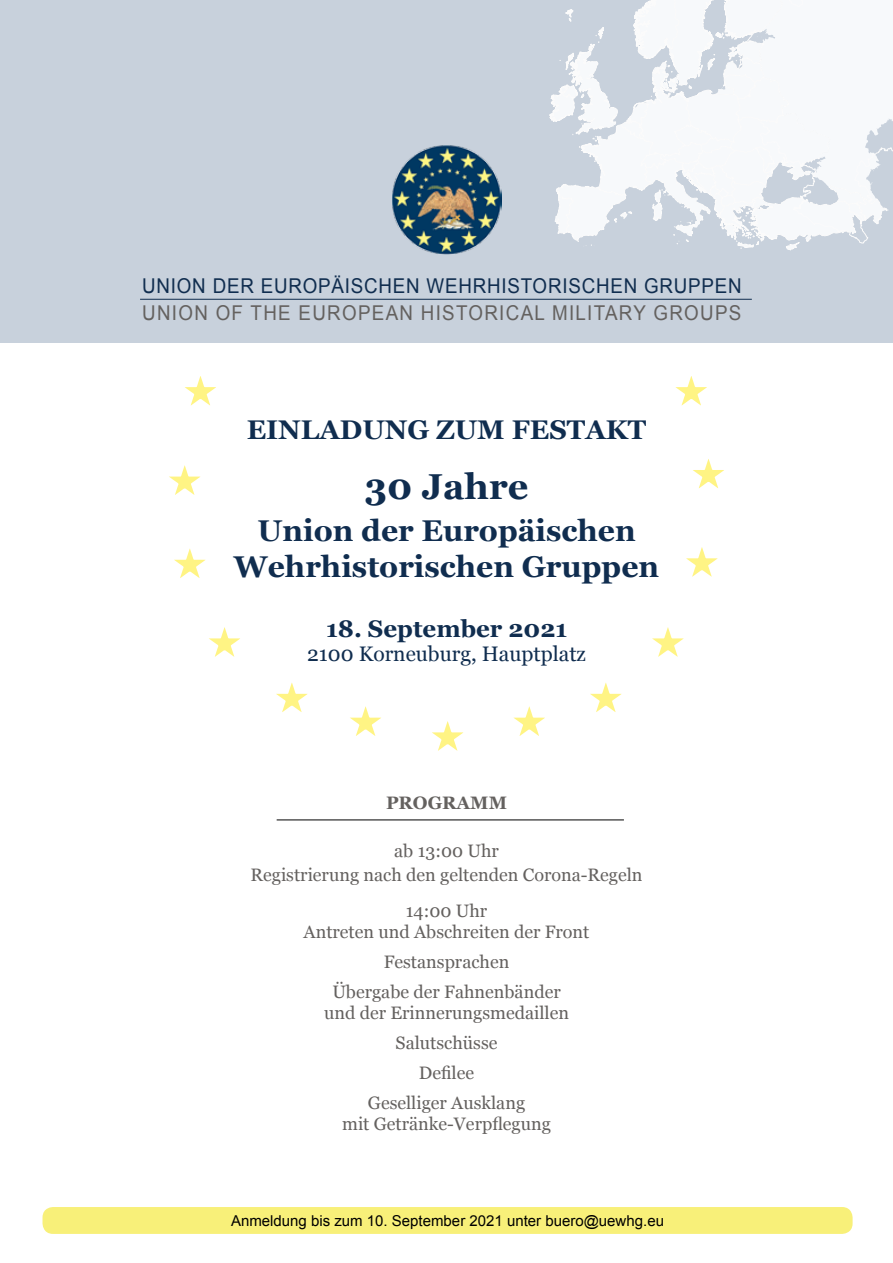
<style>
.page{position:relative;width:893px;height:1263px;background:#fff}
.page>*{position:absolute;margin:0;border:0;box-sizing:border-box;transform-origin:0 0}
.t1{font:700 36px "Georgia";color:#102d4f}
.t2{font:700 30px/36px "Georgia";color:#102d4f;text-align:center}
.t3{font:700 27px "Georgia";color:#102d4f}
.t4{font:700 24px "Georgia";color:#102d4f}
.t5{font:21px "Georgia";color:#102d4f}
.t6{font:20.4px "Arial";letter-spacing:.04em;color:#102d4f;scale:.92 1}
.t7{font:20.4px "Arial";letter-spacing:.07em;color:#64615f;scale:.92 1}
.t8{font:18px/30px "Georgia";color:#64615f;text-align:center}
.t9{font:700 18px "Georgia";color:#64615f}
.t10{font:15px "Arial";color:#000}
</style>
<div class="page">
<div style="left:0;top:0;width:893px;height:342px;background:#c8d1dc"></div>
<svg style="left:549px;top:0;width:344px;height:251px"></svg>
<hr style="left:140px;top:299px;width:612px;height:1px;background:#102d4f">
<hr style="left:277px;top:820px;width:347px;height:1px;background:#000">
<img style="left:392px;top:145px;width:109px;height:110px">
<div style="left:43px;top:1207px;width:810px;height:27px;background:#f8f079;border-radius:11px"></div>
<svg style="left:169px;top:465px;width:31px;height:30px"></svg>
<svg style="left:693px;top:459px;width:31px;height:29px"></svg>
<svg style="left:432px;top:721px;width:31px;height:30px"></svg>
<svg style="left:513px;top:706px;width:32px;height:30px"></svg>
<svg style="left:350px;top:706px;width:31px;height:30px"></svg>
<svg style="left:276px;top:683px;width:32px;height:29px"></svg>
<svg style="left:209px;top:627px;width:31px;height:30px"></svg>
<svg style="left:174px;top:549px;width:31px;height:29px"></svg>
<svg style="left:185px;top:376px;width:31px;height:29px"></svg>
<svg style="left:686px;top:547px;width:32px;height:30px"></svg>
<svg style="left:675px;top:376px;width:32px;height:29px"></svg>
<svg style="left:652px;top:627px;width:32px;height:30px"></svg>
<svg style="left:590px;top:683px;width:31px;height:29px"></svg>
<p class="t6" style="left:142px;top:272px;width:653px">UNION DER EUROPÄISCHEN WEHRHISTORISCHEN GRUPPEN</p>
<p class="t7" style="left:142px;top:299px;width:653px">UNION OF THE EUROPEAN HISTORICAL MILITARY GROUPS</p>
<h3 class="t3" style="left:247px;top:414px;width:401px">Einladung Zum Festakt</h3>
<h1 class="t1" style="left:365px;top:466px;width:165px">30 Jahre</h1>
<h2 class="t2" style="left:234px;top:512px;width:427px">Union der Europäischen<br>Wehrhistorischen Gruppen</h2>
<h3 class="t4" style="left:326px;top:615px;width:243px">18. September 2021</h3>
<p class="t5" style="left:307px;top:641px;width:280px">2100 Korneuburg, Hauptplatz</p>
<p class="t9" style="left:386px;top:792px;width:123px">Programm</p>
<p class="t8" style="left:251px;top:839px;width:393px;line-height:24px">ab 13:00 Uhr<br>Registrierung nach den geltenden Corona-Regeln</p>
<p class="t8" style="left:304px;top:900px;width:287px;line-height:21px">14:00 Uhr<br>Antreten und Abschreiten der Front</p>
<p class="t8" style="left:332px;top:947px;width:230px">Festansprachen<br>Übergabe der Fahnenbänder</p>
<p class="t8" style="left:324px;top:998px;width:246px">und der Erinnerungsmedaillen<br>Salutschüsse<br>Defilee<br>Geselliger Ausklang</p>
<p class="t8" style="left:342px;top:1109px;width:210px">mit Getränke-Verpflegung</p>
<p class="t10" style="left:231px;top:1211px;width:434px">Anmeldung bis zum 10. September 2021 unter buero@uewhg.eu</p>
</div>
